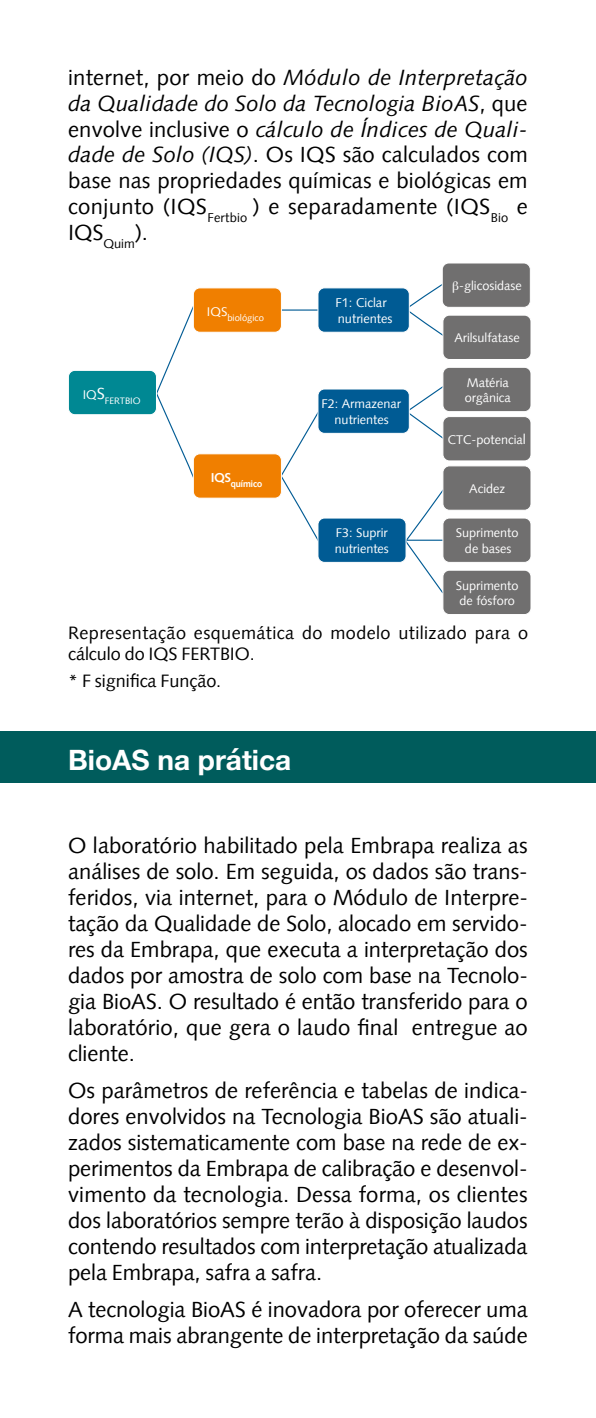
<style>
.page{position:relative;width:596px;height:1418px;background:#fff}
.page>*{position:absolute;margin:0;border:0;box-sizing:border-box;transform-origin:0 0}
.t1{font:700 28px "Helvetica Neue";color:#fff}
.t2{font:22px/26px "Syntax LT";letter-spacing:-.005em;color:#000;text-align:justify}
.t3{font:italic 22px/26px "Syntax LT Std";color:#000;text-align:justify}
.t4{font:18px/21.2px "Syntax LT";letter-spacing:.025em;color:#000}
.t5{font:18px "Syntax LT";letter-spacing:-.005em;color:#000}
.t6{font:12.8px/15.4px "Syntax LT";color:#fff}
.t7{font:12.6px/15.2px "Syntax LT";color:#fff}
.t8{font:9.4px "Syntax LT";color:#fff}
.t9{font:700 9.4px "Syntax BQ";color:#fff}
.s1{font-family:"Syntax LT";font-style:normal}
.s2{font-family:"Syntax LT Std";font-style:italic}
.s3{font-size:13.8px}
</style>
<div class="page">
<div style="left:0;top:731px;width:595px;height:51px;background:#005c5c"></div>
<svg style="left:405px;top:490px;width:37px;height:103px"></svg>
<hr style="left:406px;top:539px;width:40px;height:2px;background:#005b94">
<svg style="left:403px;top:386px;width:39px;height:52px"></svg>
<svg style="left:403px;top:284px;width:39px;height:52px"></svg>
<hr style="left:278px;top:309px;width:48px;height:1px;background:#005b94">
<svg style="left:280px;top:413px;width:37px;height:127px"></svg>
<svg style="left:157px;top:306px;width:36px;height:172px"></svg>
<div style="left:193px;top:288px;width:88px;height:44px;background:#f07f00;border-radius:7px"></div>
<div style="left:193px;top:287px;width:88px;height:45px;border:1px solid #fff;border-radius:7px"></div>
<div style="left:193px;top:454px;width:88px;height:44px;background:#f07f00;border-radius:7px"></div>
<div style="left:193px;top:453px;width:88px;height:45px;border:1px solid #fff;border-radius:7px"></div>
<div style="left:68px;top:370px;width:88px;height:45px;background:#008893;border-radius:7px"></div>
<div style="left:68px;top:370px;width:89px;height:45px;border:1px solid #fff;border-radius:7px"></div>
<div style="left:318px;top:288px;width:91px;height:44px;background:#005b94;border-radius:7px"></div>
<div style="left:317px;top:287px;width:92px;height:45px;border:1px solid #fff;border-radius:7px"></div>
<div style="left:318px;top:389px;width:91px;height:44px;background:#005b94;border-radius:7px"></div>
<div style="left:317px;top:389px;width:92px;height:44px;border:1px solid #fff;border-radius:7px"></div>
<div style="left:318px;top:518px;width:88px;height:44px;background:#005b94;border-radius:7px"></div>
<div style="left:317px;top:518px;width:89px;height:44px;border:1px solid #fff;border-radius:7px"></div>
<div style="left:442px;top:570px;width:88px;height:44px;background:#706f6f;border-radius:7px"></div>
<div style="left:442px;top:570px;width:89px;height:45px;border:1px solid #fff;border-radius:7px"></div>
<div style="left:442px;top:518px;width:88px;height:44px;background:#706f6f;border-radius:7px"></div>
<div style="left:442px;top:518px;width:89px;height:44px;border:1px solid #fff;border-radius:7px"></div>
<div style="left:442px;top:466px;width:88px;height:44px;background:#706f6f;border-radius:7px"></div>
<div style="left:442px;top:465px;width:89px;height:45px;border:1px solid #fff;border-radius:7px"></div>
<div style="left:442px;top:416px;width:88px;height:45px;background:#706f6f;border-radius:7px"></div>
<div style="left:442px;top:416px;width:89px;height:45px;border:1px solid #fff;border-radius:7px"></div>
<div style="left:442px;top:367px;width:88px;height:44px;background:#706f6f;border-radius:7px"></div>
<div style="left:442px;top:367px;width:89px;height:45px;border:1px solid #fff;border-radius:7px"></div>
<div style="left:442px;top:315px;width:88px;height:44px;background:#706f6f;border-radius:7px"></div>
<div style="left:442px;top:315px;width:89px;height:45px;border:1px solid #fff;border-radius:7px"></div>
<div style="left:442px;top:263px;width:88px;height:44px;background:#706f6f;border-radius:7px"></div>
<div style="left:441px;top:263px;width:89px;height:44px;border:1px solid #fff;border-radius:7px"></div>
<p class="t3" style="left:68px;top:64px;width:461px"><span class="s1">internet, por meio do</span> Módulo de Interpretação da Qualidade do Solo da Tecnologia BioAS<span class="s1">, que envolve inclusive o</span> cálculo de Índices de Quali-</p>
<p class="t2" style="left:68px;top:142px;width:461px"><span class="s2">dade de Solo (IQS)</span>. Os IQS são calculados com base nas propriedades químicas e biológicas em conjunto (IQS<sub>Fertbio</sub> ) e separadamente (IQS<sub>Bio</sub> e IQS<sub>Quim</sub>).</p>
<p class="t8" style="left:83px;top:395px;width:59px"><sup>IQ</sup><sup>S</sup>FERTBIO</p>
<p class="t8" style="left:207px;top:313px;width:58px"><sup>IQS</sup>biológico</p>
<p class="t9" style="left:211px;top:479px;width:52px"><sup>IQS</sup>químico</p>
<p class="t6" style="left:335px;top:295px;width:59px">F1: Ciclar nutrientes</p>
<p class="t7" style="left:321px;top:396px;width:81px;text-align:center">F2: Armazenar nutrientes</p>
<p class="t7" style="left:334px;top:525px;width:56px">F3: Suprir nutrientes</p>
<p class="t7" style="left:459px;top:278px;width:64px">-glicosidase</p>
<p class="t7" style="left:454px;top:330px;width:67px">Arilsulfatase</p>
<p class="t7" style="left:464px;top:375px;width:48px">Matéria orgânica</p>
<p class="t7" style="left:447px;top:432px;width:80px">CTC-potencia<span class="s3">l</span></p>
<p class="t7" style="left:469px;top:481px;width:37px">Acidez</p>
<p class="t7" style="left:455px;top:525px;width:64px;text-align:center">Suprimento de bases</p>
<p class="t7" style="left:455px;top:577px;width:64px">Suprimento de fósforo</p>
<p class="t4" style="left:68px;top:622px;width:461px">Representação esquemática do modelo utilizado para o cálculo do IQS FERTBIO.</p>
<p class="t5" style="left:68px;top:670px;width:155px">* F significa Função.</p>
<p class="t1" style="left:68px;top:738px;width:224px">BioAS na prática</p>
<p class="t2" style="left:68px;top:832px;width:461px">O laboratório habilitado pela Embrapa realiza as análises de solo. Em seguida, os dados são trans&shy;feridos, via internet, para o Módulo de Interpre&shy;tação da Qualidade de Solo, alocado em servido&shy;res da Embrapa, que executa a interpretação dos dados por amostra de solo com base na Tecnolo&shy;gia BioAS. O resultado é então transferido para o laboratório, que gera o laudo final entregue ao cliente.</p>
<p class="t2" style="left:68px;top:1077px;width:461px">Os parâmetros de referência e tabelas de indica&shy;dores envolvidos na Tecnologia BioAS são atuali&shy;zados sistematicamente com base na rede de ex&shy;perimentos da Embrapa de calibração e desenvol&shy;vimento da tecnologia. Dessa forma, os clientes dos laboratórios sempre terão à disposição laudos contendo resultados com interpretação atualizada pela Embrapa, safra a safra.</p>
<p class="t2" style="left:68px;top:1296px;width:461px">A tecnologia BioAS é inovadora por oferecer uma forma mais abrangente de interpretação da saúde</p>
</div>
